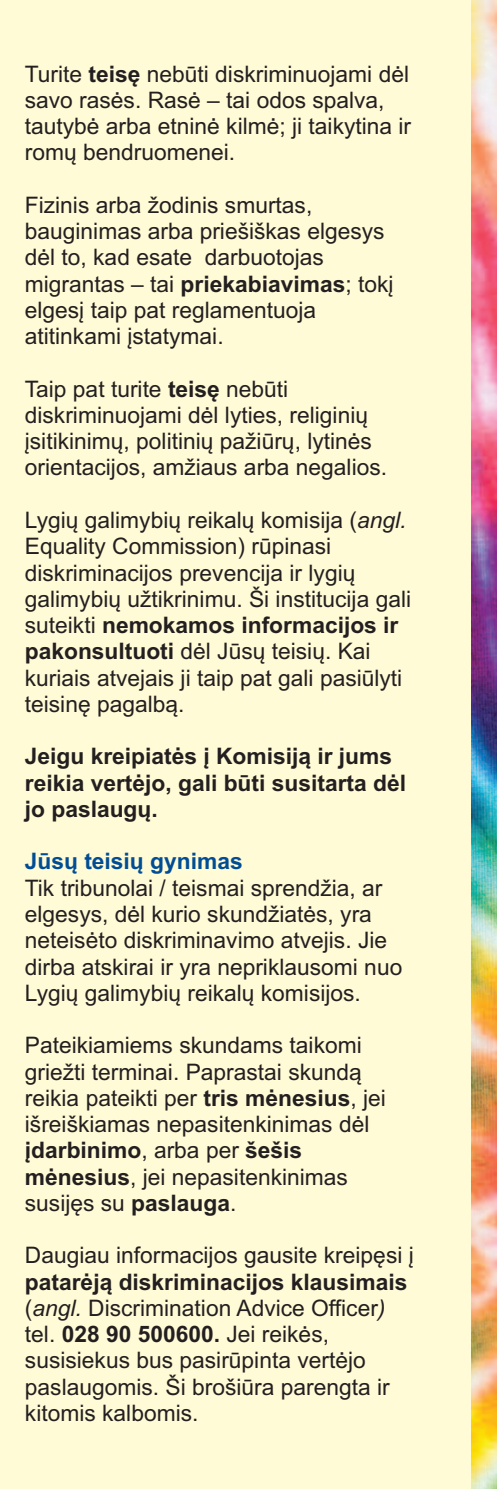
<style>
.page{position:relative;width:497px;height:1489px;background:#fff}
.page>*{position:absolute;margin:0;border:0;box-sizing:border-box;transform-origin:0 0}
.t1{font:22.75px/26.2px "Arial";color:#231f20}
.t2{font:700 22.75px/26.2px "Arial";color:#231f20}
.t3{font:700 22.75px "Arial";color:#014d95}
.s1{font-weight:700}
.s2{font-style:italic}
</style>
<div class="page">
<div style="left:0;top:0;width:494px;height:1488px;background:#fffbd6"></div>
<img style="left:471px;top:0;width:25px;height:1488px">
<p class="t1" style="left:25px;top:61px;width:387px">Turite <span class="s1">teisę</span> nebūti diskriminuojami dėl savo rasės. Rasė – tai odos spalva, tautybė arba etninė kilmė; ji taikytina ir romų bendruomenei.</p>
<p class="t1" style="left:25px;top:192px;width:369px">Fizinis arba žodinis smurtas, bauginimas arba priešiškas elgesys dėl to, kad esate darbuotojas migrantas – tai <span class="s1">priekabiavimas</span>; tokį elgesį taip pat reglamentuoja atitinkami įstatymai.</p>
<p class="t1" style="left:25px;top:376px;width:363px">Taip pat turite <span class="s1">teisę</span> nebūti diskriminuojami dėl lyties, religinių įsitikinimų, politinių pažiūrų, lytinės orientacijos, amžiaus arba negalios.</p>
<p class="t1" style="left:25px;top:507px;width:387px">Lygių galimybių reikalų komisija (<span class="s2">angl.<br></span>Equality Commission) rūpinasi diskriminacijos prevencija ir lygių galimybių užtikrinimu. Ši institucija gali suteikti <span class="s1">nemokamos informacijos ir pakonsultuoti</span> dėl Jūsų teisių. Kai kuriais atvejais ji taip pat gali pasiūlyti teisinę pagalbą.</p>
<p class="t2" style="left:25px;top:743px;width:382px">Jeigu kreipiatės į Komisiją ir jums reikia vertėjo, gali būti susitarta dėl jo paslaugų.</p>
<p class="t3" style="left:25px;top:848px;width:219px">Jūsų teisių gynimas</p>
<p class="t1" style="left:25px;top:874px;width:378px">Tik tribunolai / teismai sprendžia, ar elgesys, dėl kurio skundžiatės, yra neteisėto diskriminavimo atvejis. Jie dirba atskirai ir yra nepriklausomi nuo Lygių galimybių reikalų komisijos.</p>
<p class="t1" style="left:25px;top:1032px;width:362px">Pateikiamiems skundams taikomi griežti terminai. Paprastai skundą reikia pateikti per <span class="s1">tris mėnesius</span>, jei išreiškiamas nepasitenkinimas dėl <span class="s1">įdarbinimo</span>, arba per <span class="s1">šešis mėnesius</span>, jei nepasitenkinimas susijęs su <span class="s1">paslauga</span>.</p>
<p class="t1" style="left:25px;top:1242px;width:390px">Daugiau informacijos gausite kreipęsi į</p>
<p class="t1" style="left:25px;top:1268px;width:383px"><span class="s1">patarėją diskriminacijos klausimais </span>(<span class="s2">angl.</span> Discrimination Advice Officer<span class="s2">) </span>tel. <span class="s1">028 90 500600.</span> Jei reikės, susisiekus bus pasirūpinta vertėjo paslaugomis. Ši brošiūra parengta ir kitomis kalbomis.</p>
</div>
